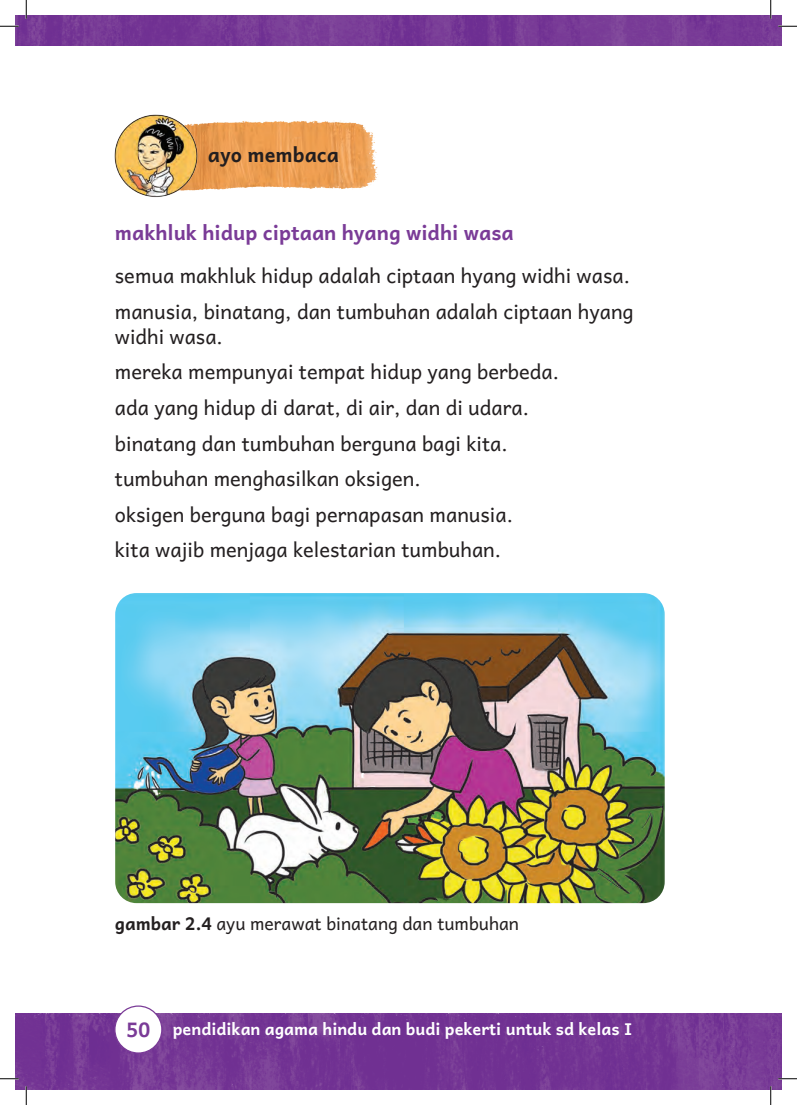
<style>
.page{position:relative;width:797px;height:1105px;background:#fff}
.page>*{position:absolute;margin:0;border:0;box-sizing:border-box;transform-origin:0 0}
.t1{font:20px/35.6px "Andika New Basic";color:#231f20}
.t2{font:700 20px "Andika New Basic";color:#7a3b97}
.t3{font:700 20px "Andika New Basic";color:#231f20}
.t4{font:17.5px "Andika New Basic";color:#231f20}
.t5{font:700 16.25px "Andika New Basic";color:#fff}
.s1{font-weight:700}
.s2{font-size:20px;color:#7a3b97}
</style>
<div class="page">
<img style="left:16px;top:1013px;width:765px;height:76px">
<img style="left:16px;top:16px;width:765px;height:30px">
<div style="left:115px;top:1006px;width:47px;height:47px;background:#fff;border-radius:50%"></div>
<div style="left:114px;top:1005px;width:48px;height:49px;border:1px solid #7a3b97;border-radius:50%"></div>
<img style="left:198px;top:120px;width:180px;height:70px">
<img style="left:115px;top:115px;width:83px;height:82px">
<img style="left:115px;top:593px;width:549px;height:310px">
<svg style="left:0;top:25px;width:19px;height:2px"></svg>
<svg style="left:778px;top:25px;width:19px;height:2px"></svg>
<svg style="left:0;top:1078px;width:19px;height:1px"></svg>
<svg style="left:778px;top:1078px;width:19px;height:1px"></svg>
<svg style="left:25px;top:0;width:2px;height:19px"></svg>
<svg style="left:25px;top:1086px;width:2px;height:19px"></svg>
<svg style="left:770px;top:0;width:1px;height:19px"></svg>
<svg style="left:770px;top:1086px;width:1px;height:19px"></svg>
<p class="t3" style="left:208px;top:138px;width:133px">ayo membaca</p>
<p class="t2" style="left:115px;top:216px;width:400px">makhluk hidup ciptaan hyang widhi wasa</p>
<p class="t1" style="left:115px;top:257px;width:520px">semua makhluk hidup adalah ciptaan hyang widhi wasa. manusia, binatang, dan tumbuhan adalah ciptaan hyang</p>
<p class="t1" style="left:115px;top:317px;width:445px">widhi wasa.<br>mereka mempunyai tempat hidup yang berbeda. ada yang hidup di darat, di air, dan di udara. binatang dan tumbuhan berguna bagi kita. tumbuhan menghasilkan oksigen.<br>oksigen berguna bagi pernapasan manusia.<br>kita wajib menjaga kelestarian tumbuhan.</p>
<p class="t4" style="left:115px;top:909px;width:405px"><span class="s1">gambar 2.4</span> ayu merawat binatang dan tumbuhan</p>
<p class="t5" style="left:127px;top:1015px;width:507px"><span class="s2">50</span> pendidikan agama hindu dan budi pekerti untuk sd kelas I</p>
</div>
